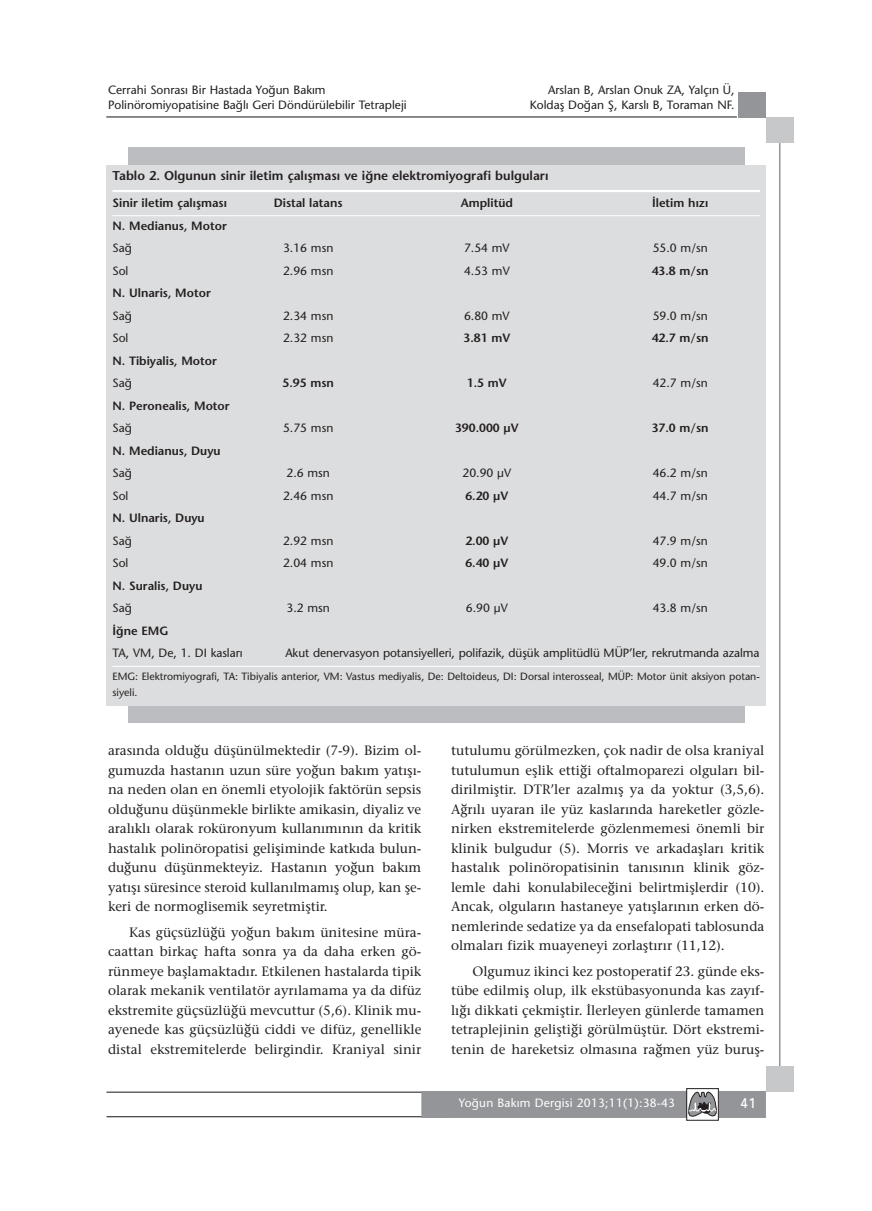
<style>
.page{position:relative;width:872px;height:1211px;background:#fff}
.page>*{position:absolute;margin:0;border:0;box-sizing:border-box;transform-origin:0 0}
.t1{font:14.25px "Univers";color:#fff}
.t2{font:13.5px/19.5px "Stone Serif";color:#231f20;text-align:justify}
.t3{font:600 12.75px "Stone Sans";color:#231f20}
.t4{font:12px/14.4px "Stone Sans";color:#231f20}
.t5{font:600 12px "Stone Sans";color:#231f20}
.t6{font:12px "Stone Sans";letter-spacing:.015em;color:#fff}
.t7{font:10.5px/16.5px "Stone Sans";color:#231f20}
</style>
<div class="page">
<hr style="left:106px;top:1091px;width:345px;height:1px;background:#231f20">
<hr style="left:106px;top:1116px;width:345px;height:1px;background:#231f20">
<div style="left:421px;top:1091px;width:345px;height:27px;background:#939598"></div>
<svg style="left:688px;top:1091px;width:28px;height:30px"></svg>
<div style="left:686px;top:1088px;width:32px;height:32px;border:1px solid #231f20"></div>
<hr style="left:106px;top:116px;width:631px;height:1px;background:#231f20">
<div style="left:738px;top:92px;width:28px;height:26px;background:#939598"></div>
<hr style="left:779px;top:142px;width:1px;height:924px;background:#939598">
<div style="left:766px;top:118px;width:27px;height:25px;background:#c6c8ca"></div>
<div style="left:766px;top:1066px;width:27px;height:26px;background:#c6c8ca"></div>
<div style="left:128px;top:147px;width:616px;height:575px;background:#bbbdc0"></div>
<div style="left:106px;top:165px;width:659px;height:540px;background:#dcddde"></div>
<hr style="left:112px;top:190px;width:647px;height:2px;background:#fff">
<hr style="left:112px;top:215px;width:647px;height:1px;background:#fff">
<hr style="left:112px;top:666px;width:647px;height:1px;background:#fff">
<p class="t4" style="left:108px;top:84px;width:300px">Cerrahi Sonrası Bir Hastada Yoğun Bakım<br>Polinöromiyopatisine Bağlı Geri Döndürülebilir Tetrapleji</p>
<p class="t4" style="left:529px;top:84px;width:206px;text-align:right">Arslan B, Arslan Onuk ZA, Yalçın Ü,<br>Koldaş Doğan Ş, Karslı B, Toraman NF.</p>
<p class="t3" style="left:112px;top:171px;width:437px">Tablo 2. Olgunun sinir iletim çalışması ve iğne elektromiyografi bulguları</p>
<p class="t5" style="left:112px;top:198px;width:116px">Sinir iletim çalışması</p>
<p class="t5" style="left:274px;top:198px;width:70px">Distal latans</p>
<p class="t5" style="left:461px;top:198px;width:54px">Amplitüd</p>
<p class="t5" style="left:652px;top:198px;width:58px">İletim hızı</p>
<p class="t5" style="left:112px;top:221px;width:116px">N. Medianus, Motor</p>
<p class="t4" style="left:112px;top:242px;width:21px">Sağ</p>
<p class="t4" style="left:283px;top:242px;width:52px">3.16 msn</p>
<p class="t4" style="left:464px;top:242px;width:47px">7.54 mV</p>
<p class="t4" style="left:652px;top:242px;width:56px">55.0 m/sn</p>
<p class="t4" style="left:112px;top:265px;width:17px">Sol</p>
<p class="t4" style="left:283px;top:265px;width:52px">2.96 msn</p>
<p class="t4" style="left:464px;top:265px;width:47px">4.53 mV</p>
<p class="t5" style="left:651px;top:266px;width:58px">43.8 m/sn</p>
<p class="t5" style="left:112px;top:288px;width:100px">N. Ulnaris, Motor</p>
<p class="t4" style="left:112px;top:310px;width:21px">Sağ</p>
<p class="t4" style="left:283px;top:310px;width:52px">2.34 msn</p>
<p class="t4" style="left:464px;top:310px;width:47px">6.80 mV</p>
<p class="t4" style="left:652px;top:310px;width:56px">59.0 m/sn</p>
<p class="t4" style="left:112px;top:332px;width:17px">Sol</p>
<p class="t4" style="left:283px;top:332px;width:52px">2.32 msn</p>
<p class="t5" style="left:463px;top:333px;width:48px">3.81 mV</p>
<p class="t5" style="left:651px;top:333px;width:58px">42.7 m/sn</p>
<p class="t5" style="left:112px;top:356px;width:106px">N. Tibiyalis, Motor</p>
<p class="t4" style="left:112px;top:377px;width:21px">Sağ</p>
<p class="t5" style="left:282px;top:378px;width:53px">5.95 msn</p>
<p class="t5" style="left:467px;top:378px;width:41px">1.5 mV</p>
<p class="t4" style="left:652px;top:377px;width:56px">42.7 m/sn</p>
<p class="t5" style="left:112px;top:401px;width:119px">N. Peronealis, Motor</p>
<p class="t4" style="left:112px;top:422px;width:21px">Sağ</p>
<p class="t4" style="left:283px;top:422px;width:52px">5.75 msn</p>
<p class="t5" style="left:455px;top:423px;width:65px">390.000 µV</p>
<p class="t5" style="left:651px;top:423px;width:58px">37.0 m/sn</p>
<p class="t5" style="left:112px;top:446px;width:110px">N. Medianus, Duyu</p>
<p class="t4" style="left:112px;top:467px;width:21px">Sağ</p>
<p class="t4" style="left:286px;top:467px;width:45px">2.6 msn</p>
<p class="t4" style="left:462px;top:467px;width:50px">20.90 µV</p>
<p class="t4" style="left:652px;top:467px;width:56px">46.2 m/sn</p>
<p class="t4" style="left:112px;top:490px;width:17px">Sol</p>
<p class="t4" style="left:283px;top:490px;width:52px">2.46 msn</p>
<p class="t5" style="left:465px;top:491px;width:45px">6.20 µV</p>
<p class="t4" style="left:652px;top:490px;width:56px">44.7 m/sn</p>
<p class="t5" style="left:112px;top:513px;width:94px">N. Ulnaris, Duyu</p>
<p class="t4" style="left:112px;top:535px;width:21px">Sağ</p>
<p class="t4" style="left:283px;top:535px;width:52px">2.92 msn</p>
<p class="t5" style="left:465px;top:536px;width:45px">2.00 µV</p>
<p class="t4" style="left:652px;top:535px;width:56px">47.9 m/sn</p>
<p class="t4" style="left:112px;top:557px;width:17px">Sol</p>
<p class="t4" style="left:283px;top:557px;width:52px">2.04 msn</p>
<p class="t5" style="left:465px;top:558px;width:45px">6.40 µV</p>
<p class="t4" style="left:652px;top:557px;width:56px">49.0 m/sn</p>
<p class="t5" style="left:112px;top:581px;width:91px">N. Suralis, Duyu</p>
<p class="t4" style="left:112px;top:602px;width:21px">Sağ</p>
<p class="t4" style="left:286px;top:602px;width:45px">3.2 msn</p>
<p class="t4" style="left:466px;top:602px;width:43px">6.90 µV</p>
<p class="t4" style="left:652px;top:602px;width:56px">43.8 m/sn</p>
<p class="t5" style="left:112px;top:626px;width:58px">İğne EMG</p>
<p class="t4" style="left:112px;top:647px;width:132px">TA, VM, De, 1. DI kasları</p>
<p class="t4" style="left:285px;top:647px;width:476px">Akut denervasyon potansiyelleri, polifazik, düşük amplitüdlü MÜP’ler, rekrutmanda azalma</p>
<p class="t7" style="left:112px;top:669px;width:649px">EMG: Elektromiyografi, TA: Tibiyalis anterior, VM: Vastus mediyalis, De: Deltoideus, DI: Dorsal interosseal, MÜP: Motor ünit aksiyon potan&shy;siyeli.</p>
<p class="t2" style="left:108px;top:742px;width:315px">arasında olduğu düşünülmektedir (7-9). Bizim ol&shy;gumuzda hastanın uzun süre yoğun bakım yatışı&shy;na neden olan en önemli etyolojik faktörün sepsis olduğunu düşünmekle birlikte amikasin, diyaliz ve aralıklı olarak roküronyum kullanımının da kritik hastalık polinöropatisi gelişiminde katkıda bulun&shy;duğunu düşünmekteyiz. Hastanın yoğun bakım yatışı süresince steroid kullanılmamış olup, kan şe&shy;keri de normoglisemik seyretmiştir.</p>
<p class="t2" style="left:108px;top:923px;width:315px;text-indent:21px">Kas güçsüzlüğü yoğun bakım ünitesine müra&shy;caattan birkaç hafta sonra ya da daha erken gö&shy;rünmeye başlamaktadır. Etkilenen hastalarda tipik olarak mekanik ventilatör ayrılamama ya da difüz ekstremite güçsüzlüğü mevcuttur (5,6). Klinik mu&shy;ayenede kas güçsüzlüğü ciddi ve difüz, genellikle distal ekstremitelerde belirgindir. Kraniyal sinir</p>
<p class="t2" style="left:451px;top:742px;width:315px">tutulumu görülmezken, çok nadir de olsa kraniyal tutulumun eşlik ettiği oftalmoparezi olguları bil&shy;dirilmiştir. DTR’ler azalmış ya da yoktur (3,5,6).<br>Ağrılı uyaran ile yüz kaslarında hareketler gözle&shy;nirken ekstremitelerde gözlenmemesi önemli bir klinik bulgudur (5). Morris ve arkadaşları kritik hastalık polinöropatisinin tanısının klinik göz&shy;lemle dahi konulabileceğini belirtmişlerdir (10).<br>Ancak, olguların hastaneye yatışlarının erken dö&shy;nemlerinde sedatize ya da ensefalopati tablosunda olmaları fizik muayeneyi zorlaştırır (11,12).</p>
<p class="t2" style="left:451px;top:962px;width:315px;text-indent:21px">Olgumuz ikinci kez postoperatif 23. günde eks&shy;tübe edilmiş olup, ilk ekstübasyonunda kas zayıf&shy;lığı dikkati çekmiştir. İlerleyen günlerde tamamen tetraplejinin geliştiği görülmüştür. Dört ekstremi&shy;tenin de hareketsiz olmasına rağmen yüz buruş-</p>
<p class="t6" style="left:458px;top:1098px;width:218px">Yoğun Bakım Dergisi 2013;11(1):38-43</p>
<p class="t1" style="left:740px;top:1097px;width:17px">41</p>
</div>
